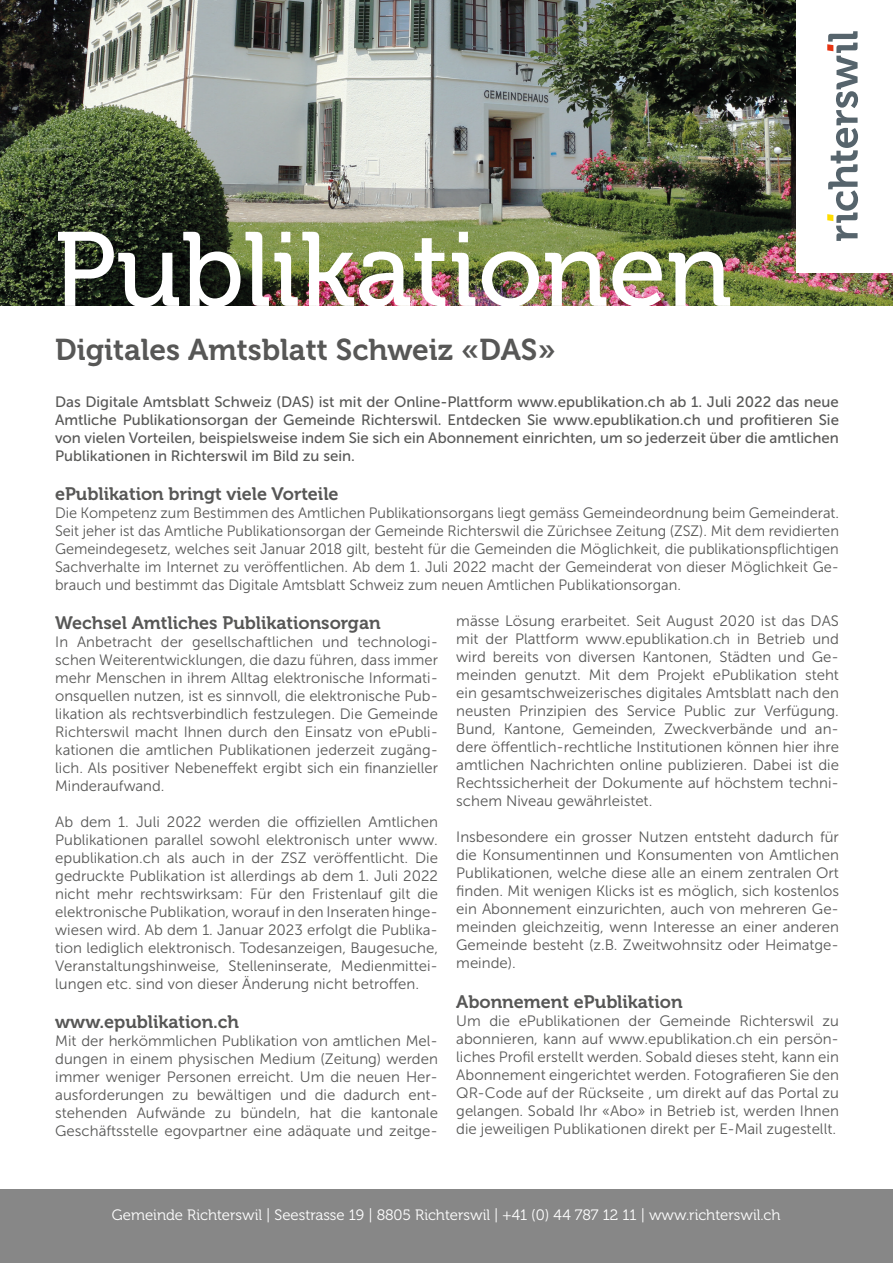
<style>
.page{position:relative;width:893px;height:1263px;background:#fff}
.page>*{position:absolute;margin:0;border:0;box-sizing:border-box;transform-origin:0 0}
.t1{font:105px "Museo 500";color:#fff}
.t2{font:30px "Museo 700";color:#575756}
.t3{font:18px "Museo 700";color:#575756}
.t4{font:15px/18px "Museo Sans 300";color:#575756;text-align:justify}
.t5{font:15px/18px "Museo Sans 500";color:#575756;text-align:justify}
.t6{font:15px "Museo 300";color:#fff}
</style>
<div class="page">
<div style="left:0;top:1189px;width:893px;height:74px;background:#878787"></div>
<img style="left:0;top:0;width:893px;height:305px">
<div style="left:797px;top:0;width:96px;height:272px;background:#fff"></div>
<svg style="left:827px;top:31px;width:31px;height:210px"></svg>
<p class="t1" style="left:54px;top:212px;width:680px">Publikationen</p>
<p class="t2" style="left:55px;top:333px;width:502px">Digitales Amtsblatt Schweiz «DAS»</p>
<p class="t5" style="left:55px;top:393px;width:785px">Das Digitale Amtsblatt Schweiz (DAS) ist mit der Online-Plattform www.epublikation.ch ab 1. Juli 2022 das neue Amtliche Publikationsorgan der Gemeinde Richterswil. Entdecken Sie www.epublikation.ch und profitieren Sie von vielen Vorteilen, beispielsweise indem Sie sich ein Abonnement einrichten, um so jederzeit über die amtlichen Publikationen in Richterswil im Bild zu sein.</p>
<p class="t3" style="left:55px;top:484px;width:285px">ePublikation bringt viele Vorteile</p>
<p class="t4" style="left:55px;top:504px;width:785px">Die Kompetenz zum Bestimmen des Amtlichen Publikationsorgans liegt gemäss Gemeindeordnung beim Gemeinderat.<br>Seit jeher ist das Amtliche Publikationsorgan der Gemeinde Richterswil die Zürichsee Zeitung (ZSZ). Mit dem revidierten Gemeindegesetz, welches seit Januar 2018 gilt, besteht für die Gemeinden die Möglichkeit, die publikationspflichtigen Sachverhalte im Internet zu veröffentlichen. Ab dem 1. Juli 2022 macht der Gemeinderat von dieser Möglichkeit Ge&shy;brauch und bestimmt das Digitale Amtsblatt Schweiz zum neuen Amtlichen Publikationsorgan.</p>
<p class="t3" style="left:55px;top:612px;width:327px">Wechsel Amtliches Publikationsorgan</p>
<p class="t4" style="left:55px;top:633px;width:384px">In Anbetracht der gesellschaftlichen und technologi&shy;schen Weiterentwicklungen, die dazu führen, dass immer mehr Menschen in ihrem Alltag elektronische Informati&shy;onsquellen nutzen, ist es sinnvoll, die elektronische Pub&shy;likation als rechtsverbindlich festzulegen. Die Gemeinde Richterswil macht Ihnen durch den Einsatz von ePubli&shy;kationen die amtlichen Publikationen jederzeit zugäng&shy;lich. Als positiver Nebeneffekt ergibt sich ein finanzieller Minderaufwand.</p>
<p class="t4" style="left:55px;top:813px;width:384px">Ab dem 1. Juli 2022 werden die offiziellen Amtlichen Publikationen parallel sowohl elektronisch unter www. epublikation.ch als auch in der ZSZ veröffentlicht. Die gedruckte Publikation ist allerdings ab dem 1. Juli 2022 nicht mehr rechtswirksam: Für den Fristenlauf gilt die elektronische Publikation, worauf in den Inseraten hinge&shy;wiesen wird. Ab dem 1. Januar 2023 erfolgt die Publika&shy;tion lediglich elektronisch. Todesanzeigen, Baugesuche, Veranstaltungshinweise, Stelleninserate, Medienmittei&shy;lungen etc. sind von dieser Änderung nicht betroffen.</p>
<p class="t3" style="left:55px;top:1012px;width:185px">www.epublikation.ch</p>
<p class="t4" style="left:55px;top:1032px;width:384px">Mit der herkömmlichen Publikation von amtlichen Mel&shy;dungen in einem physischen Medium (Zeitung) werden immer weniger Personen erreicht. Um die neuen Her&shy;ausforderungen zu bewältigen und die dadurch ent&shy;stehenden Aufwände zu bündeln, hat die kantonale Geschäftsstelle egovpartner eine adäquate und zeitge-</p>
<p class="t4" style="left:456px;top:612px;width:384px">mässe Lösung erarbeitet. Seit August 2020 ist das DAS mit der Plattform www.epublikation.ch in Betrieb und wird bereits von diversen Kantonen, Städten und Ge&shy;meinden genutzt. Mit dem Projekt ePublikation steht ein gesamtschweizerisches digitales Amtsblatt nach den neusten Prinzipien des Service Public zur Verfügung.<br>Bund, Kantone, Gemeinden, Zweckverbände und an&shy;dere öffentlich-rechtliche Institutionen können hier ihre amtlichen Nachrichten online publizieren. Dabei ist die Rechtssicherheit der Dokumente auf höchstem techni&shy;schem Niveau gewährleistet.</p>
<p class="t4" style="left:456px;top:828px;width:384px">Insbesondere ein grosser Nutzen entsteht dadurch für die Konsumentinnen und Konsumenten von Amtlichen Publikationen, welche diese alle an einem zentralen Ort finden. Mit wenigen Klicks ist es möglich, sich kostenlos ein Abonnement einzurichten, auch von mehreren Ge&shy;meinden gleichzeitig, wenn Interesse an einer anderen Gemeinde besteht (z.B. Zweitwohnsitz oder Heimatge&shy;meinde).</p>
<p class="t3" style="left:456px;top:992px;width:228px">Abonnement ePublikation</p>
<p class="t4" style="left:456px;top:1012px;width:384px">Um die ePublikationen der Gemeinde Richterswil zu abonnieren, kann auf www.epublikation.ch ein persön&shy;liches Profil erstellt werden. Sobald dieses steht, kann ein Abonnement eingerichtet werden. Fotografieren Sie den QR-Code auf der Rückseite , um direkt auf das Portal zu gelangen. Sobald Ihr «Abo» in Betrieb ist, werden Ihnen die jeweiligen Publikationen direkt per E-Mail zugestellt.</p>
<p class="t6" style="left:112px;top:1207px;width:670px">Gemeinde Richterswil | Seestrasse 19 | 8805 Richterswil | +41 (0) 44 787 12 11 | www.richterswil.ch</p>
</div>
